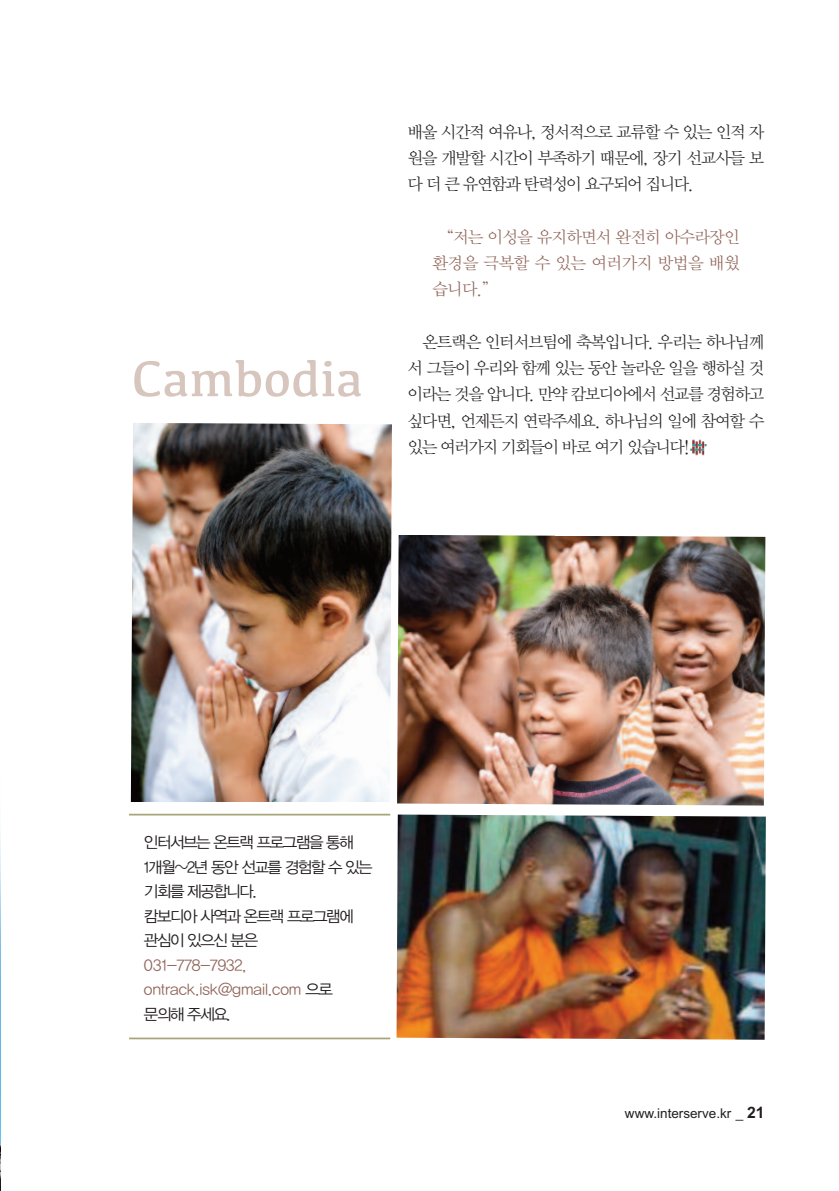
<style>
.page{position:relative;width:839px;height:1191px;background:#fff}
.page>*{position:absolute;margin:0;border:0;box-sizing:border-box;transform-origin:0 0}
.t1{font:52.15px "Kefa";color:#d7c6be}
.t2{font:16.62px/26.2px "YDVY Mj O Std 12";letter-spacing:-.08em;color:#231f20;text-align:justify}
.t3{font:16.62px/26.2px "YDVY Mj O Std 12";letter-spacing:-.05em;color:#906559;text-align:justify}
.t4{font:15.75px/24.5px "YDVYGO Std 12";letter-spacing:-.09em;color:#231f20}
.t5{font:15.75px/24.5px "YDVYGO Std 12";color:#906559}
.t6{font:13.47px "Arial";color:#231f20}
.s1{color:#231f20}
.s2{font-weight:700;font-size:15.75px}
</style>
<div class="page">
<img style="left:0;top:830px;width:1px;height:361px">
<img style="left:396px;top:814px;width:369px;height:225px">
<img style="left:397px;top:535px;width:368px;height:270px">
<img style="left:131px;top:423px;width:261px;height:379px">
<hr style="left:129px;top:1037px;width:261px;height:2px;background:#a6a67a">
<hr style="left:129px;top:813px;width:261px;height:2px;background:#a6a67a">
<img style="left:689px;top:439px;width:18px;height:17px">
<h1 class="t1" style="left:131px;top:348px;width:233px">Cambodia</h1>
<p class="t2" style="left:407px;top:119px;width:358px">배울 시간적 여유나, 정서적으로 교류할 수 있는 인적 자 원을 개발할 시간이 부족하기 때문에, 장기 선교사들 보 다 더 큰 유연함과 탄력성이 요구되어 집니다.</p>
<p class="t3" style="left:432px;top:224px;width:309px;text-indent:15px">“저는 이성을 유지하면서 완전히 아수라장인 환경을 극복할 수 있는 여러가지 방법을 배웠 습니다.”</p>
<p class="t2" style="left:407px;top:329px;width:358px;text-indent:15px">온트랙은 인터서브팀에 축복입니다. 우리는 하나님께 서 그들이 우리와 함께 있는 동안 놀라운 일을 행하실 것 이라는 것을 압니다. 만약 캄보디아에서 선교를 경험하고 싶다면, 언제든지 연락주세요. 하나님의 일에 참여할 수 있는 여러가지 기회들이 바로 여기 있습니다!</p>
<p class="t4" style="left:144px;top:830px;width:230px">인터서브는 온트랙 프로그램을 통해<br>1개월~2년 동안 선교를 경험할 수 있는 기회를 제공합니다.<br>캄보디아 사역과 온트랙 프로그램에 관심이 있으신 분은</p>
<p class="t5" style="left:144px;top:953px;width:190px">031-778-7932, ontrack.isk@gmail.com <span class="s1">으로 문의해 주세요.</span></p>
<p class="t6" style="left:624px;top:1105px;width:141px">www.interserve.kr _ <span class="s2">21</span></p>
</div>
